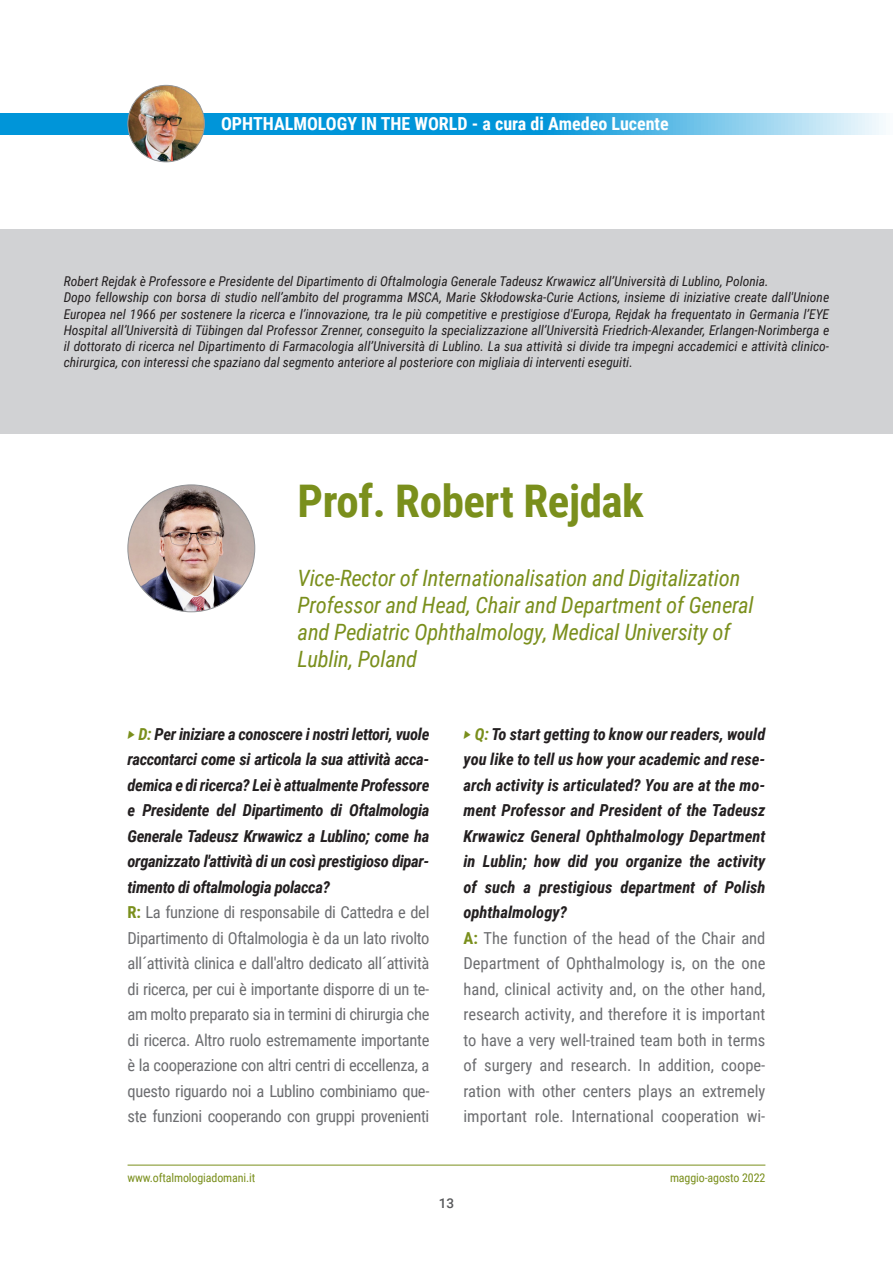
<style>
.page{position:relative;width:893px;height:1263px;background:#fff}
.page>*{position:absolute;margin:0;border:0;box-sizing:border-box;transform-origin:0 0}
.t1{font:700 45px "Roboto Condensed";letter-spacing:-.01em;color:#7a8f1c}
.t2{font:italic 22.5px/27px "Roboto Condensed";letter-spacing:-.01em;color:#7a8f1c}
.t3{font:700 18px "Roboto Condensed";color:#fff}
.t4{font:16.5px/25.5px "Roboto Condensed";letter-spacing:-.02em;color:#6c6d70}
.t5{font:16.5px/25.5px "Roboto Condensed";color:#6c6d70}
.t6{font:italic 13.5px/16.2px "Roboto Condensed";color:#231f20}
.t7{font:500 13.5px "Roboto";color:#57585a}
.t8{font:12px "Roboto Condensed";letter-spacing:-.01em;color:#7a8f1c}
.s1{font-weight:700;font-style:italic;color:#7a8f1c}
.s2{font-weight:700;font-style:italic;color:#231f20}
.s3{font-weight:700;color:#7a8f1c}
</style>
<div class="page">
<hr style="left:128px;top:1165px;width:637px;height:1px;background:#7a8f1c">
<svg style="left:0;top:113px;width:883px;height:21px;background:#33aae0"></svg>
<img style="left:128px;top:85px;width:76px;height:77px;border-radius:38px">
<div style="left:128px;top:85px;width:77px;height:77px;border:1px solid #939598;border-radius:50%"></div>
<div style="left:0;top:230px;width:893px;height:204px;background:#d1d2d4"></div>
<img style="left:128px;top:485px;width:127px;height:127px;border-radius:63px">
<h3 class="t3" style="left:221px;top:111px;width:449px">OPHTHALMOLOGY IN THE WORLD - a cura di Amedeo Lucente</h3>
<p class="t6" style="left:64px;top:273px;width:767px">Robert Rejdak è Professore e Presidente del Dipartimento di Oftalmologia Generale Tadeusz Krwawicz all’Università di Lublino, Polonia.<br>Dopo fellowship con borsa di studio nell’ambito del programma MSCA, Marie Skłodowska-Curie Actions, insieme di iniziative create dall'Unione Europea nel 1966 per sostenere la ricerca e l’innovazione, tra le più competitive e prestigiose d'Europa, Rejdak ha frequentato in Germania l’EYE Hospital all’Università di Tübingen dal Professor Zrenner, conseguito la specializzazione all’Università Friedrich-Alexander, Erlangen-Norimberga e il dottorato di ricerca nel Dipartimento di Farmacologia all’Università di Lublino. La sua attività si divide tra impegni accademici e attività clinico&shy;chirurgica, con interessi che spaziano dal segmento anteriore al posteriore con migliaia di interventi eseguiti.</p>
<h1 class="t1" style="left:298px;top:469px;width:348px">Prof. Robert Rejdak</h1>
<h2 class="t2" style="left:298px;top:564px;width:458px">Vice-Rector of Internationalisation and Digitalization Professor and Head, Chair and Department of General and Pediatric Ophthalmology, Medical University of Lublin, Poland</h2>
<p class="t4" style="left:128px;top:720px;width:303px"><span class="s1">‣ D:</span> <span class="s2">Per iniziare a conoscere i nostri lettori, vuole raccontarci come si articola la sua attività acca&shy;demica e di ricerca? Lei è attualmente Professore e Presidente del Dipartimento di Oftalmologia Generale Tadeusz Krwawicz a Lublino; come ha organizzato l'attività di un così prestigioso dipar&shy;timento di oftalmologia polacca?<br></span><span class="s3">R:</span> La funzione di responsabile di Cattedra e del Dipartimento di Oftalmologia è da un lato rivolto all´attività clinica e dall'altro dedicato all´attività di ricerca, per cui è importante disporre di un te&shy;am molto preparato sia in termini di chirurgia che di ricerca. Altro ruolo estremamente importante è la cooperazione con altri centri di eccellenza, a questo riguardo noi a Lublino combiniamo que&shy;ste funzioni cooperando con gruppi provenienti</p>
<p class="t5" style="left:463px;top:720px;width:303px"><span class="s1">‣ Q:</span> <span class="s2">To start getting to know our readers, would you like to tell us how your academic and rese&shy;arch activity is articulated? You are at the mo&shy;ment Professor and President of the Tadeusz Krwawicz General Ophthalmology Department in Lublin; how did you organize the activity of such a prestigious department of Polish ophthalmology?<br></span><span class="s3">A:</span> The function of the head of the Chair and Department of Ophthalmology is, on the one hand, clinical activity and, on the other hand, research activity, and therefore it is important to have a very well-trained team both in terms of surgery and research. In addition, coope&shy;ration with other centers plays an extremely important role. International cooperation wi-</p>
<p class="t8" style="left:128px;top:1169px;width:129px">www.oftalmologiadomani.it</p>
<p class="t8" style="left:670px;top:1169px;width:97px">maggio-agosto 2022</p>
<p class="t7" style="left:439px;top:1194px;width:17px">13</p>
</div>
